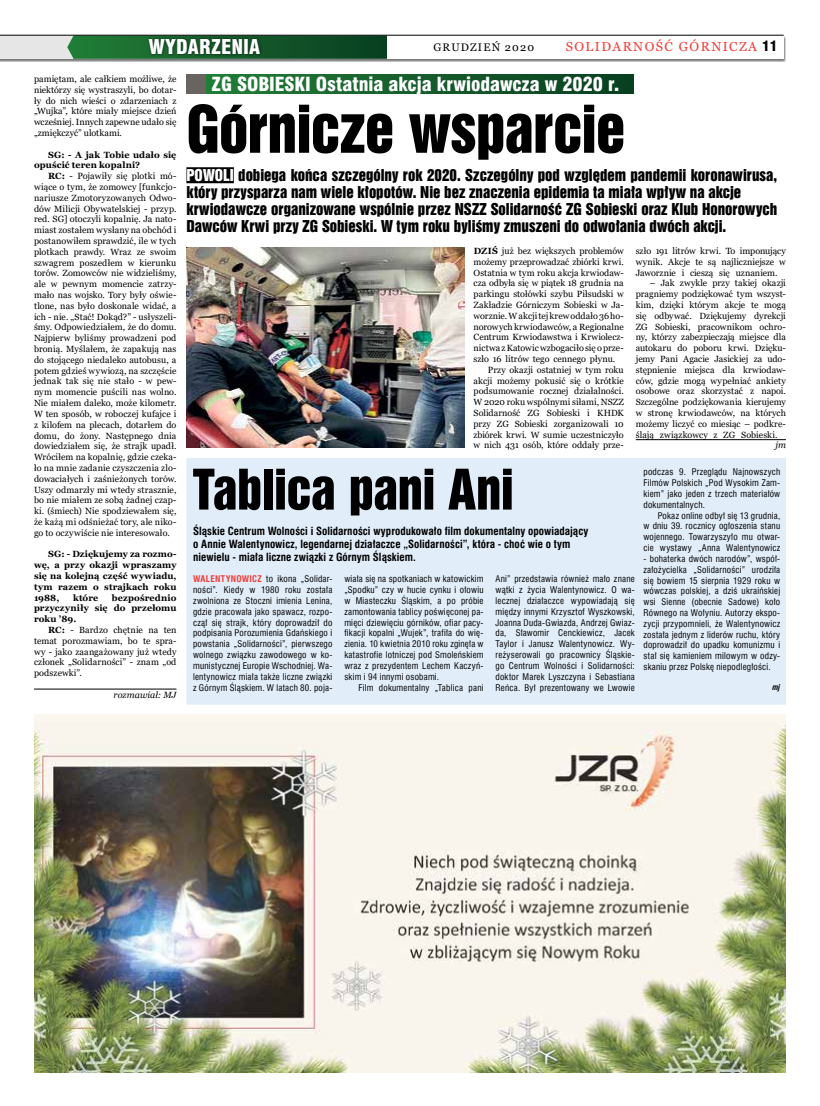
<style>
.page{position:relative;width:820px;height:1106px;background:#fff}
.page>*{position:absolute;margin:0;border:0;box-sizing:border-box;transform-origin:0 0}
.t1{font:60px "Swis 921 EU";letter-spacing:-.015em;color:#000}
.t2{font:51px "Swis 921 EU";letter-spacing:-.015em;color:#000}
.t3{font:20px "Swis 721 Blk Cn EU";letter-spacing:.01em;color:#fff}
.t4{font:19px "Swis 721 Blk Cn EU";color:#fff}
.t5{font:15px/17px "Swis 921 EU";color:#000}
.t6{font:13px "Georgia";letter-spacing:.11em;color:#f13d37}
.t7{font:700 11px/13.2px "Swis 721 Cn EU";letter-spacing:.005em;color:#000}
.t8{font:11px "Georgia";letter-spacing:.1em;color:#000}
.t9{font:9px/10.8px "Georgia";color:#000;text-align:justify}
.t10{font:9px/10.8px "Swis 721 Cn EU";letter-spacing:.025em;color:#000;text-align:justify}
.t11{font:700 9px/10.8px "Georgia";letter-spacing:.01em;color:#000;text-align:justify}
.t12{font:italic 9px "Georgia";letter-spacing:.005em;color:#000}
.t13{font:italic 700 8px "Swis 721 Cn EU";color:#000}
.s1{font-family:"Swis 721 Blk Cn EU";font-size:14px;color:#000}
.s2{font-weight:700}
.s3{color:#fff}
.s4{font-weight:700;color:#f13d37}
</style>
<div class="page">
<div style="left:0;top:35px;width:785px;height:27px;background:#000;opacity:.55"></div>
<div style="left:0;top:35px;width:783px;height:24px;background:#fff"></div>
<svg style="left:0;top:36px;width:387px;height:23px;background:#497e5a"></svg>
<hr style="left:0;top:35px;width:783px;height:1px;background:#000">
<div style="left:146px;top:35px;width:117px;height:21px;background:#000;opacity:.55"></div>
<div style="left:205px;top:74px;width:428px;height:20px;background:linear-gradient(to right,#227d37,#093e21)"></div>
<div style="left:186px;top:74px;width:20px;height:20px;background:#6a6460"></div>
<img style="left:34px;top:714px;width:751px;height:358px">
<hr style="left:34px;top:689px;width:142px;height:1px;background:#000">
<div style="left:186px;top:458px;width:599px;height:246px;background:#e1edf9"></div>
<hr style="left:635px;top:439px;width:150px;height:1px;background:#000">
<img style="left:186px;top:247px;width:278px;height:200px">
<div style="left:186px;top:167px;width:48px;height:16px;background:#000"></div>
<h3 class="t3" style="left:148px;top:34px;width:113px">WYDARZENIA</h3>
<p class="t8" style="left:433px;top:40px;width:102px">GRUDZIEŃ 2020</p>
<h3 class="t6" style="left:565px;top:38px;width:213px">SO<sup>4</sup>LIDARNOŚĆ GÓRNICZA <span class="s1">11</span></h3>
<p class="t9" style="left:34px;top:74px;width:144px">pamiętam, ale całkiem możliwe, że niektórzy się wystraszyli, bo dotar&shy;ły do nich wieści o zdarzeniach z „Wujka”, które miały miejsce dzień wcześniej. Innych zapewne udało się „zmiękczyć” ulotkami.</p>
<p class="t11" style="left:34px;top:149px;width:144px;text-indent:14px">SG: - A jak Tobie udało się opuścić teren kopalni?</p>
<p class="t9" style="left:34px;top:171px;width:144px;text-indent:14px"><span class="s2">RC:</span> - Pojawiły się plotki mó&shy;wiące o tym, że zomowcy [funkcjo&shy;nariusze Zmotoryzowanych Odwo&shy;dów Milicji Obywatelskiej - przyp. red. SG] otoczyli kopalnię. Ja nato&shy;miast zostałem wysłany na obchód i postanowiłem sprawdzić, ile w tych plotkach prawdy. Wraz ze swoim szwagrem poszedłem w kierunku torów. Zomowców nie widzieliśmy, ale w pewnym momencie zatrzy&shy;mało nas wojsko. Tory były oświe&shy;tlone, nas było doskonale widać, a ich - nie. „Stać! Dokąd?” - usłyszeli&shy;śmy. Odpowiedziałem, że do domu.<br>Najpierw byliśmy prowadzeni pod bronią. Myślałem, że zapakują nas do stojącego niedaleko autobusu, a potem gdzieś wywiozą, na szczęście jednak tak się nie stało - w pew&shy;nym momencie puścili nas wolno.<br>Nie miałem daleko, może kilometr.<br>W ten sposób, w roboczej kufajce i z kilofem na plecach, dotarłem do domu, do żony. Następnego dnia dowiedziałem się, że strajk upadł.<br>Wróciłem na kopalnię, gdzie czeka&shy;ło na mnie zadanie czyszczenia zlo&shy;dowaciałych i zaśnieżonych torów.<br>Uszy odmarzły mi wtedy strasznie, bo nie miałem ze sobą żadnej czap&shy;ki. (śmiech) Nie spodziewałem się, że każą mi odśnieżać tory, ale niko&shy;go to oczywiście nie interesowało.</p>
<p class="t11" style="left:34px;top:549px;width:144px;text-indent:14px">SG: - Dziękujemy za rozmo&shy;wę, a przy okazji wpraszamy się na kolejną część wywiadu, tym razem o strajkach roku 1988,</p>
<h3 class="t4" style="left:211px;top:72px;width:409px">ZG SOBIESKI Ostatnia akcja krwiodawcza w 2020 r.</h3>
<h1 class="t1" style="left:186px;top:90px;width:440px">Górnicze wsparcie</h1>
<p class="t5" style="left:186px;top:166px;width:592px"><span class="s3">POWOLI</span> dobiega końca szczególny rok 2020. Szczególny pod względem pandemii koronawirusa, który przysparza nam wiele kłopotów. Nie bez znaczenia epidemia ta miała wpływ na akcje krwiodawcze organizowane wspólnie przez NSZZ Solidarność ZG Sobieski oraz Klub Honorowych Dawców Krwi przy ZG Sobieski. W tym roku byliśmy zmuszeni do odwołania dwóch akcji.</p>
<p class="t9" style="left:473px;top:246px;width:151px"><span class="s2">DZIŚ</span> już bez większych problemów</p>
<p class="t9" style="left:473px;top:256px;width:152px">możemy przeprowadzać zbiórki krwi.</p>
<p class="t9" style="left:473px;top:267px;width:152px">Ostatnia w tym roku akcja krwiodaw-</p>
<p class="t9" style="left:473px;top:278px;width:152px">cza odbyła się w piątek 18 grudnia na</p>
<p class="t9" style="left:473px;top:289px;width:152px">parkingu stołówki szybu Piłsudski w</p>
<p class="t9" style="left:473px;top:300px;width:152px">Zakładzie Górniczym Sobieski w Ja-</p>
<p class="t9" style="left:473px;top:310px;width:152px">worznie. W akcji tej krew oddało 36 ho-</p>
<p class="t9" style="left:473px;top:321px;width:152px">norowych krwiodawców, a Regionalne</p>
<p class="t9" style="left:473px;top:332px;width:152px">Centrum Krwiodawstwa i Krwiolecz-</p>
<p class="t9" style="left:473px;top:343px;width:152px">nictwa z Katowic wzbogaciło się o prze-</p>
<p class="t9" style="left:473px;top:354px;width:143px">szło 16 litrów tego cennego płynu.</p>
<p class="t9" style="left:487px;top:364px;width:137px">Przy okazji ostatniej w tym roku</p>
<p class="t9" style="left:473px;top:375px;width:152px">akcji możemy pokusić się o krótkie</p>
<p class="t9" style="left:473px;top:386px;width:152px">podsumowanie rocznej działalności.</p>
<p class="t9" style="left:473px;top:397px;width:152px">W 2020 roku wspólnymi siłami, NSZZ</p>
<p class="t9" style="left:473px;top:408px;width:152px">Solidarność ZG Sobieski i KHDK</p>
<p class="t9" style="left:473px;top:418px;width:152px">przy ZG Sobieski zorganizowali 10</p>
<p class="t9" style="left:473px;top:429px;width:152px">zbiórek krwi. W sumie uczestniczyło</p>
<p class="t9" style="left:473px;top:440px;width:152px">w nich 431 osób, które oddały prze-</p>
<p class="t9" style="left:635px;top:246px;width:152px">szło 191 litrów krwi. To imponujący wynik. Akcje te są najliczniejsze w Jaworznie i cieszą się uznaniem.</p>
<p class="t9" style="left:635px;top:278px;width:152px;text-indent:14px">– Jak zwykle przy takiej okazji pragniemy podziękować tym wszyst&shy;kim, dzięki którym akcje te mogą się odbywać. Dziękujemy dyrekcji ZG Sobieski, pracownikom ochro&shy;ny, którzy zabezpieczają miejsce dla autokaru do poboru krwi. Dzięku&shy;jemy Pani Agacie Jasickiej za udo&shy;stępnienie miejsca dla krwiodaw&shy;ców, gdzie mogą wypełniać ankiety osobowe oraz skorzystać z napoi.<br>Szczególne podziękowania kierujemy w stronę krwiodawców, na których możemy liczyć co miesiąc – podkre&shy;ślają związkowcy z ZG Sobieski.</p>
<p class="t12" style="left:775px;top:439px;width:12px">jm</p>
<h2 class="t2" style="left:193px;top:456px;width:322px">Tablica pani Ani</h2>
<p class="t10" style="left:643px;top:467px;width:138px">podczas 9. Przeglądu Najnowszych Filmów Polskich „Pod Wysokim Zam&shy;kiem” jako jeden z trzech materiałów dokumentalnych.</p>
<p class="t10" style="left:643px;top:510px;width:138px;text-indent:14px">Pokaz online odbył się 13 grudnia, w dniu 39. rocznicy ogłoszenia stanu wojennego. Towarzyszyło mu otwar&shy;cie wystawy „Anna Walentynowicz</p>
<p class="t10" style="left:643px;top:553px;width:138px">- bohaterka dwóch narodów”, współ&shy;założycielka „Solidarności” urodziła się bowiem 15 sierpnia 1929 roku w wówczas polskiej, a dziś ukraińskiej wsi Sienne (obecnie Sadowe) koło Równego na Wołyniu. Autorzy ekspo&shy;zycji przypomnieli, że Walentynowicz została jednym z liderów ruchu, który doprowadził do upadku komunizmu i stał się kamieniem milowym w odzy&shy;skaniu przez Polskę niepodległości.</p>
<p class="t13" style="left:772px;top:682px;width:9px">mj</p>
<p class="t7" style="left:193px;top:524px;width:396px">Śląskie Centrum Wolności i Solidarności wyprodukowało film dokumentalny opowiadający o Annie Walentynowicz, legendarnej działaczce „Solidarności”, która - choć wie o tym niewielu - miała liczne związki z Górnym Śląskiem.</p>
<p class="t10" style="left:193px;top:573px;width:141px"><span class="s4">WALENTYNOWICZ</span> to ikona „Solidar&shy;ności”. Kiedy w 1980 roku została zwolniona ze Stoczni imienia Lenina, gdzie pracowała jako spawacz, rozpo&shy;czął się strajk, który doprowadził do podpisania Porozumienia Gdańskiego i powstania „Solidarności”, pierwszego wolnego związku zawodowego w ko&shy;munistycznej Europie Wschodniej. Wa&shy;lentynowicz miała także liczne związki z Górnym Śląskiem. W latach 80. poja-</p>
<p class="t10" style="left:344px;top:573px;width:141px">wiała się na spotkaniach w katowickim „Spodku” czy w hucie cynku i ołowiu w Miasteczku Śląskim, a po próbie zamontowania tablicy poświęconej pa&shy;mięci dziewięciu górników, ofiar pacy&shy;fikacji kopalni „Wujek”, trafiła do wię&shy;zienia. 10 kwietnia 2010 roku zginęła w katastrofie lotniczej pod Smoleńskiem wraz z prezydentem Lechem Kaczyń&shy;skim i 94 innymi osobami.</p>
<p class="t10" style="left:495px;top:573px;width:141px">Ani” przedstawia również mało znane wątki z życia Walentynowicz. O wa&shy;lecznej działaczce wypowiadają się między innymi Krzysztof Wyszkowski, Joanna Duda-Gwiazda, Andrzej Gwiaz&shy;da, Sławomir Cenckiewicz, Jacek Taylor i Janusz Walentynowicz. Wy&shy;reżyserowali go pracownicy Śląskie&shy;go Centrum Wolności i Solidarności: doktor Marek Lyszczyna i Sebastiana Reńca. Był prezentowany we Lwowie</p>
<p class="t11" style="left:34px;top:592px;width:144px;text-indent:78px">bezpośrednio przyczyniły się do przełomu roku ’89.</p>
<p class="t9" style="left:34px;top:624px;width:144px;text-indent:14px"><span class="s2">RC:</span> - Bardzo chętnie na ten temat porozmawiam, bo te spra&shy;wy - jako zaangażowany już wtedy członek „Solidarności” - znam „od podszewki”.</p>
<p class="t12" style="left:113px;top:689px;width:64px">rozmawiał: MJ</p>
<p class="t11" style="left:73px;top:592px;width:27px">które</p>
<p class="t10" style="left:358px;top:681px;width:126px">Film dokumentalny „Tablica pani</p>
</div>
